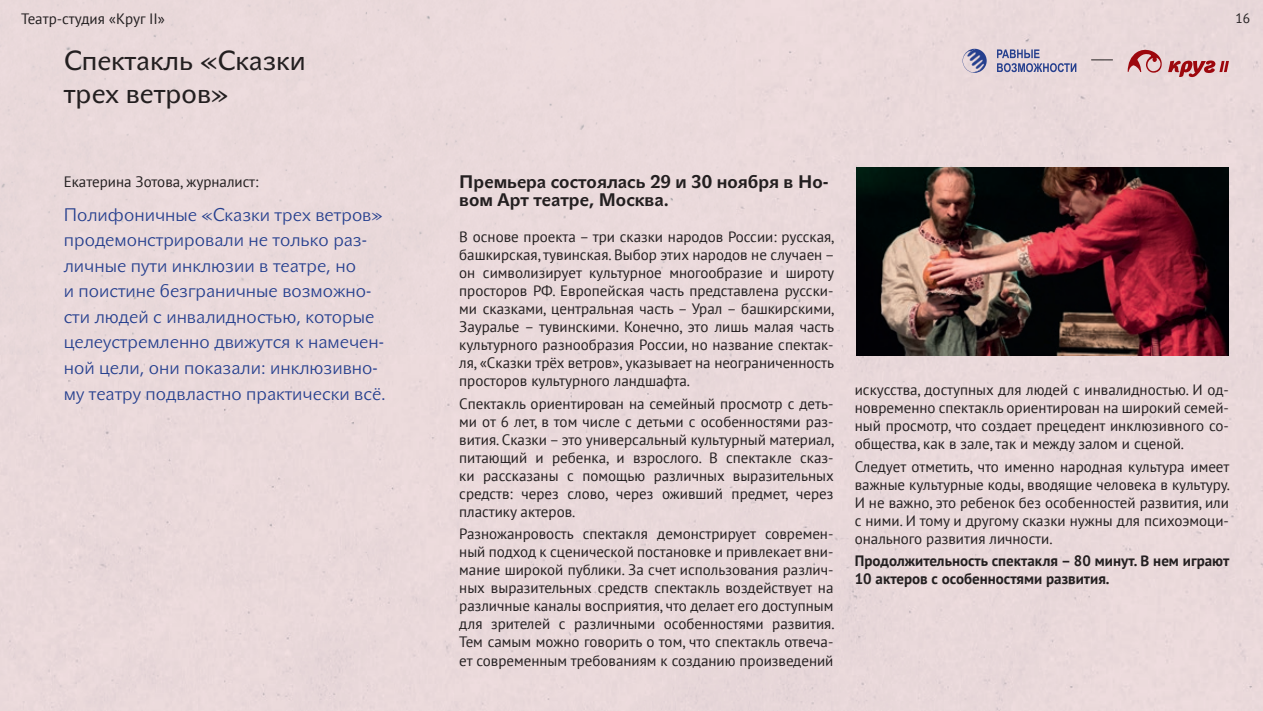
<style>
.page{position:relative;width:1263px;height:711px;background:#fff}
.page>*{position:absolute;margin:0;border:0;box-sizing:border-box;transform-origin:0 0}
.t1{font:27px/32.4px "John Sans Text Pro";color:#231f20}
.t2{font:18px/25.5px "John Sans Lite Pro";color:#253f8e}
.t3{font:700 18px/18px "John Sans Text Pro";color:#231f20}
.t4{font:15px/18px "PT Sans";color:#231f20;text-align:justify}
.t5{font:700 15px/18px "PT Sans";color:#231f20}
.t6{font:13.5px "PT Sans";color:#231f20}
</style>
<div class="page">
<div style="left:0;top:0;width:1263px;height:710px;background:#ead9da"></div>
<svg style="left:1128px;top:49px;width:101px;height:28px"></svg>
<svg style="left:963px;top:49px;width:24px;height:24px"></svg>
<svg style="left:997px;top:49px;width:79px;height:23px"></svg>
<svg style="left:1091px;top:59px;width:22px;height:1px"></svg>
<img style="left:856px;top:167px;width:373px;height:188px">
<p class="t4" style="left:21px;top:10px;width:145px">Театр-студия «Круг II»</p>
<p class="t6" style="left:1235px;top:10px;width:16px">16</p>
<h1 class="t1" style="left:64px;top:45px;width:243px">Спектакль «Сказки трех ветров»</h1>
<p class="t4" style="left:64px;top:172px;width:196px">Екатерина Зотова, журналист:</p>
<p class="t2" style="left:64px;top:202px;width:323px">Полифоничные «Сказки трех вет ров» продемонстрировали не только раз&shy;личные пути инклюзии в театре, но<br>и поистине безграничные возможно&shy;сти людей с инвалидностью, которые целеустремленно движутся к намечен&shy;ной цели, они показали: инклюзивно&shy;му театру подвластно практически всё.</p>
<p class="t3" style="left:459px;top:173px;width:371px">Премьера состоялась 29 и 30 ноября в Но&shy;вом Арт театре, Москва.</p>
<p class="t4" style="left:459px;top:227px;width:377px">В основе проекта – три сказки народов России: русская, башкирская, тувинская. Выбор этих народов не случаен – он символизирует культурное многообразие и широту просторов РФ. Европейская часть представлена русски&shy;ми сказками, центральная часть – Урал – башкирскими, Зауралье – тувинскими. Конечно, это лишь малая часть культурного разнообразия России, но название спектак&shy;ля, «Сказки трёх ветров», указывает на неограниченность просторов культурного ландшафта.</p>
<p class="t4" style="left:459px;top:394px;width:377px">Спектакль ориентирован на семейный просмотр с деть&shy;ми от 6 лет, в том числе с детьми с особенностями раз&shy;вития. Сказки – это универсальный культурный материал, питающий и ребенка, и взрослого. В спектакле сказ&shy;ки рассказаны с помощью различных выразительных средств: через слово, через оживший предмет, через пластику актеров.</p>
<p class="t4" style="left:459px;top:524px;width:377px">Разножанровость спектакля демонстрирует современ&shy;ный подход к сценической постановке и привлекает вни&shy;мание широкой публики. За счет использования различ&shy;ных выразительных средств спектакль воздействует на различные каналы восприятия, что делает его доступным для зрителей с различными особенностями развития.<br>Тем самым можно говорить о том, что спектакль отвеча&shy;ет современным требованиям к созданию произведений</p>
<p class="t4" style="left:855px;top:380px;width:376px">искусства, доступных для людей с инвалидностью. И од&shy;новременно спектакль ориентирован на широкий семей&shy;ный просмотр, что создает прецедент инклюзивного со&shy;общества, как в зале, так и между залом и сценой.</p>
<p class="t4" style="left:855px;top:456px;width:377px">Следует отметить, что именно народная культура имеет важные культурные коды, вводящие человека в культуру.<br>И не важно, это ребенок без особенностей развития, или с ними. И тому и другому сказки нужны для психоэмоци&shy;онального развития личности.</p>
<p class="t5" style="left:855px;top:551px;width:376px">Продолжительность спектакля – 80 минут. В нем играют<br>10 актеров с особенностями развития.</p>
</div>
